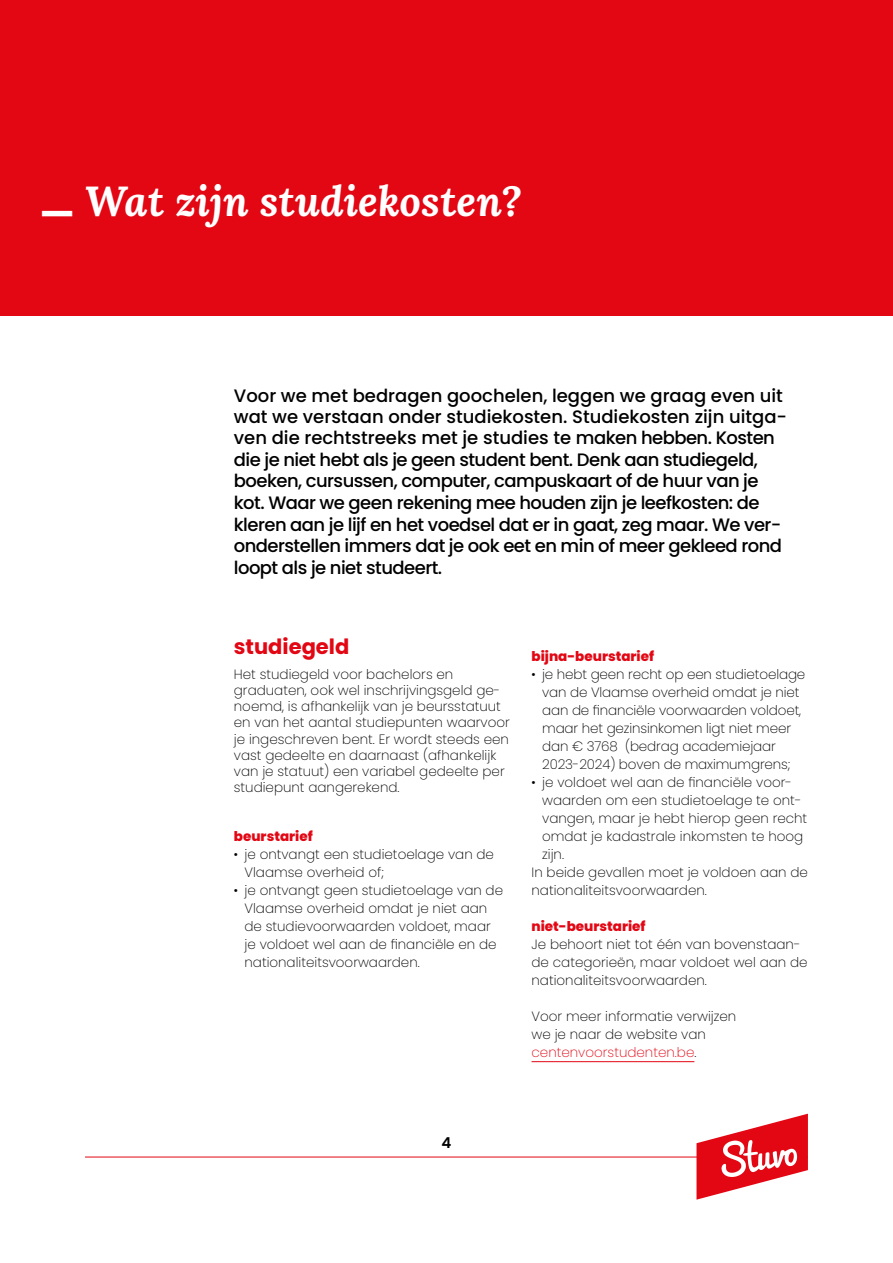
<style>
.page{position:relative;width:893px;height:1263px;background:#fff}
.page>*{position:absolute;margin:0;border:0;box-sizing:border-box;transform-origin:0 0}
.t1{font:italic 700 42px "Lora";color:#fff}
.t2{font:700 21px "Poppins";color:#e30613}
.t3{font:500 18px/21.6px "Poppins";letter-spacing:-.03em;color:#000}
.t4{font:600 15px "Poppins";color:#000}
.t5{font:200 13.5px/18px "Poppins";color:#000}
.t6{font:800 13.5px "Poppins";color:#e30613}
.s1{color:#e30613}
</style>
<div class="page">
<hr style="left:85px;top:1157px;width:723px;height:1px;background:#e30613">
<svg style="left:696px;top:1114px;width:112px;height:85px"></svg>
<div style="left:0;top:0;width:893px;height:316px;background:#e30613"></div>
<hr style="left:531px;top:1061px;width:163px;height:1px;background:#e30613">
<h1 class="t1" style="left:39px;top:172px;width:484px"><sub>—</sub> Wat zijn studiekosten?</h1>
<p class="t3" style="left:234px;top:385px;width:555px">Voor we met bedragen goochelen, leggen we graag even uit wat we verstaan onder studiekosten. Studiekosten zijn uitga&shy;ven die rechtstreeks met je studies te maken hebben. Kosten die je niet hebt als je geen student bent. Denk aan studiegeld, boeken, cursussen, computer, campuskaart of de huur van je kot. Waar we geen rekening mee houden zijn je leefkosten: de kleren aan je lijf en het voedsel dat er in gaat, zeg maar. We ver&shy;onderstellen immers dat je ook eet en min of meer gekleed rond loopt als je niet studeert.</p>
<h2 class="t2" style="left:234px;top:635px;width:117px">studiegeld</h2>
<p class="t5" style="left:234px;top:666px;width:277px;line-height:16.2px">Het studiegeld voor bachelors en graduaten, ook wel inschrijvingsgeld ge&shy;noemd, is afhankelijk van je beursstatuut en van het aantal studiepunten waarvoor je ingeschreven bent. Er wordt steeds een vast gedeelte en daarnaast (afhankelijk van je statuut) een variabel gedeelte per studiepunt aangerekend.</p>
<p class="t6" style="left:234px;top:828px;width:80px">beurstarief</p>
<p class="t5" style="left:244px;top:845px;width:251px;text-indent:-11px">• je ontvangt een studietoelage van de<br>Vlaamse overheid of;</p>
<p class="t5" style="left:244px;top:881px;width:260px;text-indent:-11px">• je ontvangt geen studietoelage van de Vlaamse overheid omdat je niet aan de studievoorwaarden voldoet, maar je voldoet wel aan de financiële en de nationaliteitsvoorwaarden.</p>
<p class="t6" style="left:531px;top:648px;width:124px">bijna-beurstarief</p>
<p class="t5" style="left:542px;top:665px;width:265px;text-indent:-11px">• je hebt geen recht op een studietoelage van de Vlaamse overheid omdat je niet aan de financiële voorwaarden voldoet, maar het gezinsinkomen ligt niet meer dan € 3768 (bedrag academiejaar 2023-2024) boven de maximumgrens;</p>
<p class="t5" style="left:531px;top:773px;width:262px">• je voldoet wel aan de financiële voor-</p>
<p class="t5" style="left:542px;top:791px;width:261px">waarden om een studietoelage te ont-</p>
<p class="t5" style="left:542px;top:809px;width:267px">vangen, maar je hebt hierop geen recht</p>
<p class="t5" style="left:542px;top:827px;width:263px">omdat je kadastrale inkomsten te hoog</p>
<p class="t5" style="left:542px;top:845px;width:23px">zijn.</p>
<p class="t5" style="left:531px;top:863px;width:278px">In beide gevallen moet je voldoen aan de</p>
<p class="t5" style="left:531px;top:881px;width:177px">nationaliteitsvoorwaarden.</p>
<p class="t6" style="left:531px;top:918px;width:116px">niet-beurstarief</p>
<p class="t5" style="left:531px;top:935px;width:278px">Je behoort niet tot één van bovenstaan&shy;de categorieën, maar voldoet wel aan de nationaliteitsvoorwaarden.</p>
<p class="t5" style="left:531px;top:1007px;width:206px">Voor meer informatie verwijzen we je naar de website van <span class="s1">centenvoorstudenten.be</span>.</p>
<p class="t4" style="left:441px;top:1134px;width:11px">4</p>
</div>
